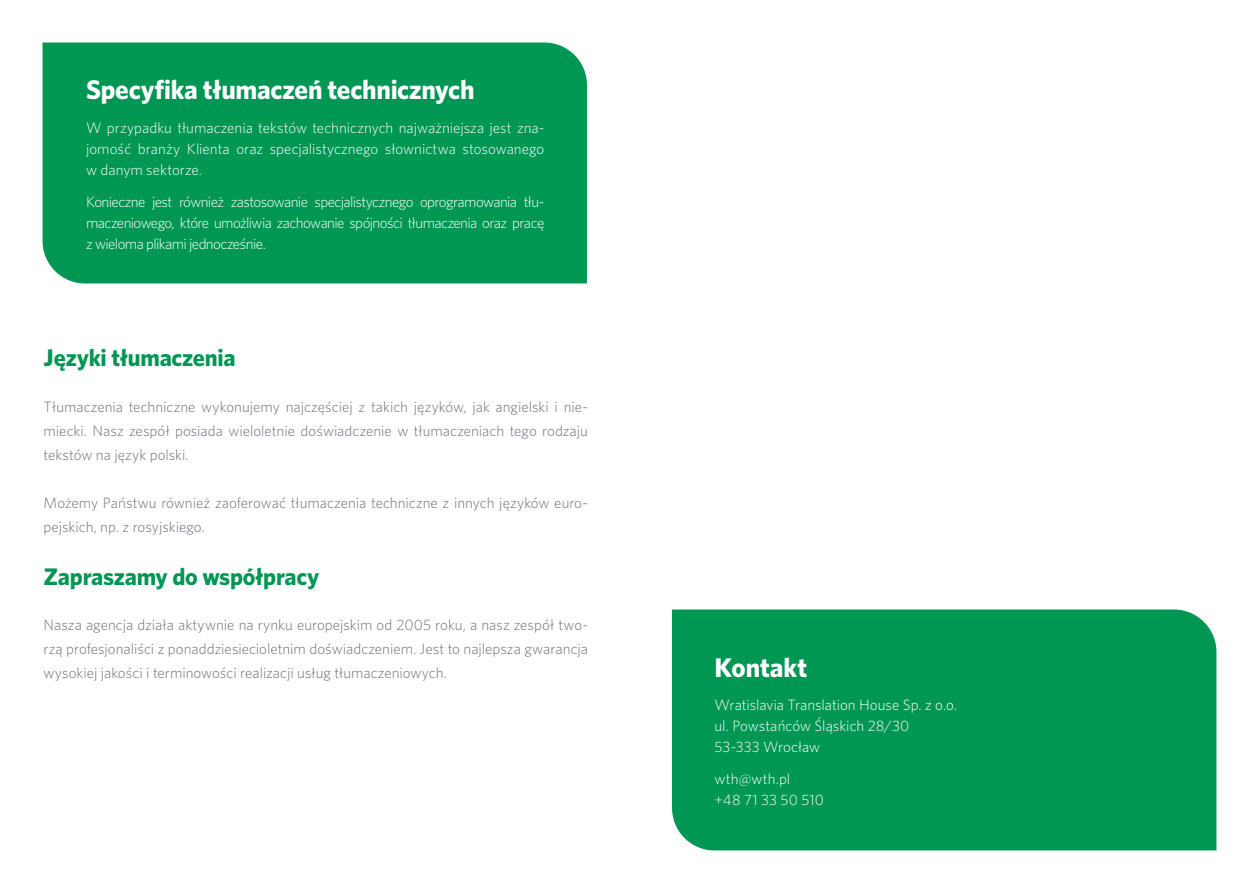
<style>
.page{position:relative;width:1259px;height:893px;background:#fff}
.page>*{position:absolute;margin:0;border:0;box-sizing:border-box;transform-origin:0 0}
.Box_Header_white{font:700 27px "Whitney";letter-spacing:-.01em;color:#fff}
.Header_16pt{font:700 24px "Whitney";letter-spacing:-.01em;color:#009653}
.t1{font:300 15px/24px "Whitney";color:#6c7179;text-align:justify}
.Box_Text_white{font:300 15px/21px "Whitney";letter-spacing:-.005em;color:#fff}
</style>
<div class="page">
<div style="left:672px;top:609px;width:544px;height:241px;background:#009653"></div>
<div style="left:43px;top:43px;width:544px;height:240px;background:#009653"></div>
<p class="Box_Header_white" style="left:86px;top:72px;width:390px">Specyfika tłumaczeń technicznych</p>
<p class="Box_Text_white" style="left:86px;top:117px;width:460px;text-align:justify">W przypadku tłumaczenia tekstów technicznych najważniejsza jest zna&shy;jomość branży Klienta oraz specjalistycznego słownictwa stosowanego w danym sektorze.</p>
<p class="Box_Text_white" style="left:86px;top:190px;width:460px;text-align:justify">Konieczne jest również zastosowanie specjalistycznego oprogramowania tłu&shy;maczeniowego, które umożliwia zachowanie spójności tłumaczenia oraz pracę z wieloma plikami jednocześnie.</p>
<p class="Header_16pt" style="left:44px;top:342px;width:193px">Języki tłumaczenia</p>
<p class="t1" style="left:44px;top:394px;width:546px">Tłumaczenia techniczne wykonujemy najczęściej z takich języków, jak angielski i nie&shy;miecki. Nasz zespół posiada wieloletnie doświadczenie w tłumaczeniach tego rodzaju tekstów na język polski.</p>
<p class="t1" style="left:44px;top:490px;width:546px">Możemy Państwu również zaoferować tłumaczenia techniczne z innych języków euro&shy;pejskich, np. z rosyjskiego.</p>
<p class="Header_16pt" style="left:44px;top:560px;width:277px">Zapraszamy do współpracy</p>
<p class="t1" style="left:44px;top:612px;width:546px">Nasza agencja działa aktywnie na rynku europejskim od 2005 roku, a nasz zespół two&shy;rzą profesjonaliści z ponaddziesiecioletnim doświadczeniem. Jest to najlepsza gwarancja wysokiej jakości i terminowości realizacji usług tłumaczeniowych.</p>
<p class="Box_Header_white" style="left:714px;top:649px;width:94px">Kontakt</p>
<p class="Box_Text_white" style="left:714px;top:694px;width:244px">Wratislavia Translation House Sp. z o.o. ul. Powstańców Śląskich 28/30<br>53-333 Wrocław</p>
<p class="Box_Text_white" style="left:714px;top:768px;width:111px">wth@wth.pl<br>+48 71 33 50 510</p>
</div>
